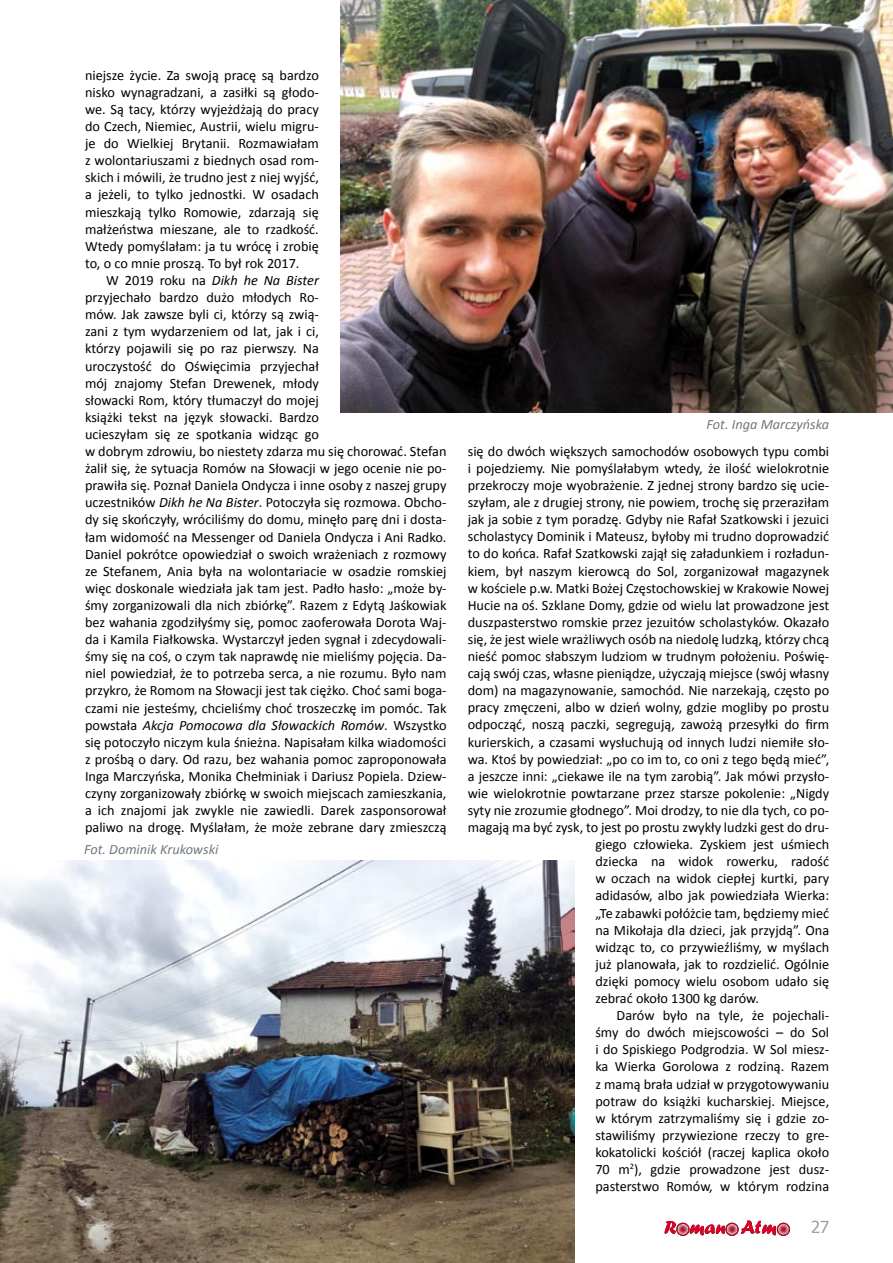
<style>
.page{position:relative;width:893px;height:1263px;background:#fff}
.page>*{position:absolute;margin:0;border:0;box-sizing:border-box;transform-origin:0 0}
.t1{font:16.5px "Tahoma";color:#99a1a6}
.t2{font:14.25px/17.1px "Calibri";color:#000;text-align:justify}
.t3{font:italic 14.25px "Calibri";color:#72787d}
.s1{font-style:italic}
</style>
<div class="page">
<img style="left:0;top:860px;width:574px;height:403px">
<img style="left:340px;top:0;width:553px;height:412px">
<svg style="left:664px;top:1220px;width:126px;height:16px"></svg>
<p class="t2" style="left:85px;top:66px;width:235px">niejsze życie. Za swoją pracę są bardzo nisko wynagradzani, a zasiłki są głodo&shy;we. Są tacy, którzy wyjeżdżają do pracy do Czech, Niemiec, Austrii, wielu migru&shy;je do Wielkiej Brytanii. Rozmawiałam z wolontariuszami z biednych osad rom&shy;skich i mówili, że trudno jest z niej wyjść, a jeżeli, to tylko jednostki. W osadach mieszkają tylko Romowie, zdarzają się małżeństwa mieszane, ale to rzadkość.<br>Wtedy pomyślałam: ja tu wrócę i zrobię to, o co mnie proszą. To był rok 2017.</p>
<p class="t2" style="left:85px;top:271px;width:363px;text-align:left;text-indent:21px">W 2019 roku na <span class="s1">Dikh he Na Bister<br></span>przyjechało bardzo dużo młodych Ro-<br>mów. Jak zawsze byli ci, którzy są zwią-<br>zani z tym wydarzeniem od lat, jak i ci,<br>którzy pojawili się po raz pierwszy. Na<br>uroczystość do Oświęcimia przyjechał<br>mój znajomy Stefan Drewenek, młody<br>słowacki Rom, który tłumaczył do mojej<br>książki tekst na język słowacki. Bardzo<br>ucieszyłam się ze spotkania widząc go<br>w dobrym zdrowiu, bo niestety zdarza mu się chorować. Stefan żalił się, że sytuacja Romów na Słowacji w jego ocenie nie po&shy;prawiła się. Poznał Daniela Ondycza i inne osoby z naszej grupy uczestników <span class="s1">Dikh he Na Bister</span>. Potoczyła się rozmowa. Obcho&shy;dy się skończyły, wróciliśmy do domu, minęło parę dni i dosta&shy;łam widomość na Messenger od Daniela Ondycza i Ani Radko.<br>Daniel pokrótce opowiedział o swoich wrażeniach z rozmowy ze Stefanem, Ania była na wolontariacie w osadzie romskiej więc doskonale wiedziała jak tam jest. Padło hasło: „może by&shy;śmy zorganizowali dla nich zbiórkę”. Razem z Edytą Jaśkowiak bez wahania zgodziłyśmy się, pomoc zaoferowała Dorota Waj&shy;da i Kamila Fiałkowska. Wystarczył jeden sygnał i zdecydowali&shy;śmy się na coś, o czym tak naprawdę nie mieliśmy pojęcia. Da&shy;niel powiedział, że to potrzeba serca, a nie rozumu. Było nam przykro, że Romom na Słowacji jest tak ciężko. Choć sami boga&shy;czami nie jesteśmy, chcieliśmy choć troszeczkę im pomóc. Tak powstała <span class="s1">Akcja Pomocowa dla Słowackich Romów</span>. Wszystko się potoczyło niczym kula śnieżna. Napisałam kilka wiadomości z prośbą o dary. Od razu, bez wahania pomoc zaproponowała Inga Marczyńska, Monika Chełminiak i Dariusz Popiela. Dziew&shy;czyny zorganizowały zbiórkę w swoich miejscach zamieszkania, a ich znajomi jak zwykle nie zawiedli. Darek zasponsorował paliwo na drogę. Myślałam, że może zebrane dary zmieszczą</p>
<p class="t3" style="left:84px;top:840px;width:136px">Fot. Dominik Krukowski</p>
<p class="t3" style="left:707px;top:415px;width:124px">Fot. Inga Marczyńska</p>
<p class="t2" style="left:468px;top:442px;width:363px">się do dwóch większych samochodów osobowych typu combi</p>
<p class="t2" style="left:468px;top:459px;width:363px">i pojedziemy. Nie pomyślałabym wtedy, że ilość wielokrotnie</p>
<p class="t2" style="left:468px;top:476px;width:363px">przekroczy moje wyobrażenie. Z jednej strony bardzo się ucie-</p>
<p class="t2" style="left:468px;top:493px;width:363px">szyłam, ale z drugiej strony, nie powiem, trochę się przeraziłam</p>
<p class="t2" style="left:468px;top:510px;width:363px">jak ja sobie z tym poradzę. Gdyby nie Rafał Szatkowski i jezuici</p>
<p class="t2" style="left:468px;top:527px;width:363px">scholastycy Dominik i Mateusz, byłoby mi trudno doprowadzić</p>
<p class="t2" style="left:468px;top:544px;width:363px">to do końca. Rafał Szatkowski zajął się załadunkiem i rozładun-</p>
<p class="t2" style="left:468px;top:561px;width:363px">kiem, był naszym kierowcą do Sol, zorganizował magazynek</p>
<p class="t2" style="left:468px;top:579px;width:363px">w kościele p.w. Matki Bożej Częstochowskiej w Krakowie Nowej</p>
<p class="t2" style="left:468px;top:596px;width:363px">Hucie na oś. Szklane Domy, gdzie od wielu lat prowadzone jest</p>
<p class="t2" style="left:468px;top:613px;width:363px">duszpasterstwo romskie przez jezuitów scholastyków. Okazało</p>
<p class="t2" style="left:468px;top:630px;width:363px">się, że jest wiele wrażliwych osób na niedolę ludzką, którzy chcą</p>
<p class="t2" style="left:468px;top:647px;width:363px">nieść pomoc słabszym ludziom w trudnym położeniu. Poświę-</p>
<p class="t2" style="left:468px;top:664px;width:363px">cają swój czas, własne pieniądze, użyczają miejsce (swój własny</p>
<p class="t2" style="left:468px;top:681px;width:363px">dom) na magazynowanie, samochód. Nie narzekają, często po</p>
<p class="t2" style="left:468px;top:698px;width:363px">pracy zmęczeni, albo w dzień wolny, gdzie mogliby po prostu</p>
<p class="t2" style="left:468px;top:715px;width:363px">odpocząć, noszą paczki, segregują, zawożą przesyłki do firm</p>
<p class="t2" style="left:468px;top:732px;width:363px">kurierskich, a czasami wysłuchują od innych ludzi niemiłe sło-</p>
<p class="t2" style="left:468px;top:750px;width:363px">wa. Ktoś by powiedział: „po co im to, co oni z tego będą mieć”,</p>
<p class="t2" style="left:468px;top:767px;width:363px">a jeszcze inni: „ciekawe ile na tym zarobią”. Jak mówi przysło-</p>
<p class="t2" style="left:468px;top:784px;width:363px">wie wielokrotnie powtarzane przez starsze pokolenie: „Nigdy</p>
<p class="t2" style="left:468px;top:801px;width:363px">syty nie zrozumie głodnego”. Moi drodzy, to nie dla tych, co po-</p>
<p class="t2" style="left:468px;top:818px;width:363px">magają ma być zysk, to jest po prostu zwykły ludzki gest do dru-</p>
<p class="t2" style="left:595px;top:835px;width:235px">giego człowieka. Zyskiem jest uśmiech</p>
<p class="t2" style="left:595px;top:852px;width:235px">dziecka na widok rowerku, radość</p>
<p class="t2" style="left:595px;top:869px;width:235px">w oczach na widok ciepłej kurtki, pary</p>
<p class="t2" style="left:595px;top:886px;width:235px">adidasów, albo jak powiedziała Wierka:</p>
<p class="t2" style="left:595px;top:903px;width:235px">„Te zabawki połóżcie tam, będziemy mieć</p>
<p class="t2" style="left:595px;top:921px;width:235px">na Mikołaja dla dzieci, jak przyjdą”. Ona</p>
<p class="t2" style="left:595px;top:938px;width:235px">widząc to, co przywieźliśmy, w myślach</p>
<p class="t2" style="left:595px;top:955px;width:235px">już planowała, jak to rozdzielić. Ogólnie</p>
<p class="t2" style="left:595px;top:972px;width:235px">dzięki pomocy wielu osobom udało się</p>
<p class="t2" style="left:595px;top:989px;width:165px">zebrać około 1300 kg darów.</p>
<p class="t2" style="left:617px;top:1006px;width:214px">Darów było na tyle, że pojechali-</p>
<p class="t2" style="left:595px;top:1023px;width:235px">śmy do dwóch miejscowości – do Sol</p>
<p class="t2" style="left:595px;top:1040px;width:235px">i do Spiskiego Podgrodzia. W Sol miesz-</p>
<p class="t2" style="left:595px;top:1057px;width:235px">ka Wierka Gorolowa z rodziną. Razem</p>
<p class="t2" style="left:595px;top:1074px;width:235px">z mamą brała udział w przygotowywaniu</p>
<p class="t2" style="left:595px;top:1092px;width:235px">potraw do książki kucharskiej. Miejsce,</p>
<p class="t2" style="left:595px;top:1109px;width:235px">w którym zatrzymaliśmy się i gdzie zo-</p>
<p class="t2" style="left:595px;top:1126px;width:235px">stawiliśmy przywiezione rzeczy to gre-</p>
<p class="t2" style="left:595px;top:1143px;width:235px">kokatolicki kościół (raczej kaplica około</p>
<p class="t2" style="left:595px;top:1160px;width:235px">70 m<sup>2</sup>), gdzie prowadzone jest dusz-</p>
<p class="t2" style="left:595px;top:1177px;width:235px">pasterstwo Romów, w którym rodzina</p>
<p class="t1" style="left:811px;top:1216px;width:10px">27</p>
</div>
